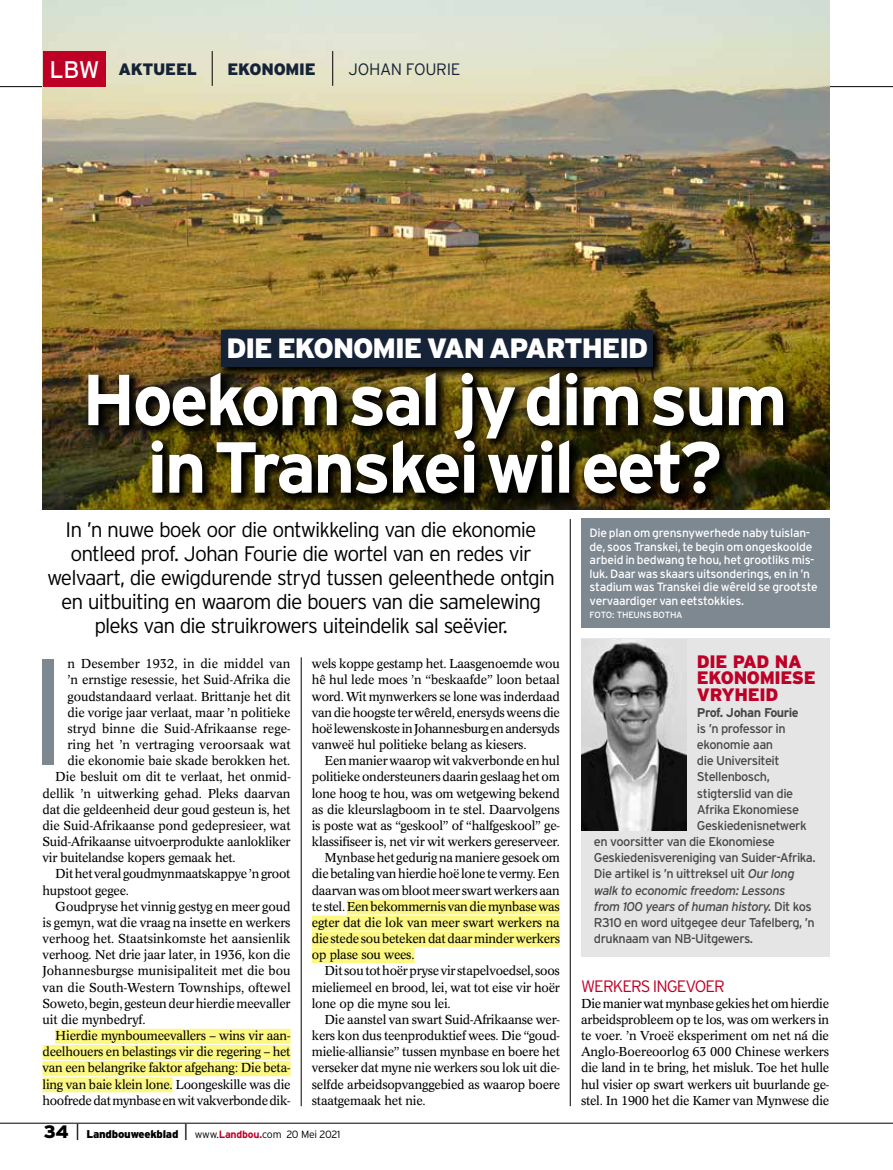
<style>
.page{position:relative;width:893px;height:1170px;background:#fff}
.page>*{position:absolute;margin:0;border:0;box-sizing:border-box;transform-origin:0 0}
.t1{font:300 151.2px "Interstate";color:#7e8891}
.t2{font:700 72px/67.5px "Interstate";letter-spacing:-.04em;color:#fff;text-align:center}
.t3{font:900 27.9px "Interstate";letter-spacing:-.035em;color:#fff}
.t4{font:300 21px/24px "Interstate";letter-spacing:-.045em;color:#000;text-align:center}
.t5{font:900 18px/16.2px "Interstate";letter-spacing:-.02em;color:#be0027}
.t6{font:900 16.5px "Interstate";letter-spacing:-.015em;color:#162337}
.t7{font:300 16.5px "Interstate";letter-spacing:-.06em;color:#be0027}
.t8{font:300 16.5px "Interstate";letter-spacing:-.02em;color:#162337}
.t9{font:12.75px/16.2px "Concorde BQ";letter-spacing:-.02em;color:#000;text-align:justify}
.t10{font:12.75px "Interstate";letter-spacing:-.035em;color:#484848}
.t11{font:12.75px "Concorde BQ";letter-spacing:.005em;color:#000}
.t12{font:12.75px "Concorde BQ";color:#000}
.t13{font:italic 12.75px "Interstate";letter-spacing:-.035em;color:#484848}
.t14{font:700 12.75px "Interstate";letter-spacing:-.04em;color:#484848}
.t15{font:12px/13.5px "Interstate";letter-spacing:-.02em;color:#fff}
.t16{font:300 10.5px "Interstate";letter-spacing:-.02em;color:#000}
.t17{font:9px "Interstate";letter-spacing:-.02em;color:#fff}
.s1{font-weight:400;font-size:24px;color:#fff}
.s2{font-weight:900;font-size:18px}
.s3{font-size:16.5px}
.s4{font-weight:900;font-size:11.25px}
.s5{font-weight:700;color:#be0027}
.s6{font-style:italic}
.s7{font-style:normal}
</style>
<div class="page">
<hr style="left:0;top:1122px;width:893px;height:1px;background:#000">
<hr style="left:0;top:86px;width:893px;height:1px;background:#000">
<img style="left:43px;top:0;width:786px;height:509px">
<div style="left:43px;top:51px;width:63px;height:35px;background:#be0027"></div>
<hr style="left:212px;top:51px;width:1px;height:35px;background:#000">
<hr style="left:332px;top:51px;width:1px;height:35px;background:#000">
<img style="left:83px;top:324px;width:713px;height:182px">
<div style="left:221px;top:329px;width:432px;height:38px;background:#162337"></div>
<div style="left:55px;top:1028px;width:236px;height:15px;background:#fcf881"></div>
<div style="left:43px;top:1044px;width:248px;height:15px;background:#fcf881"></div>
<div style="left:43px;top:1061px;width:248px;height:15px;background:#fcf881"></div>
<div style="left:43px;top:1077px;width:130px;height:15px;background:#fcf881"></div>
<hr style="left:301px;top:657px;width:1px;height:449px;background:#000">
<hr style="left:570px;top:519px;width:1px;height:587px;background:#000">
<div style="left:347px;top:899px;width:213px;height:15px;background:#fcf881"></div>
<div style="left:312px;top:915px;width:248px;height:15px;background:#fcf881"></div>
<div style="left:312px;top:931px;width:248px;height:15px;background:#fcf881"></div>
<div style="left:312px;top:947px;width:103px;height:15px;background:#fcf881"></div>
<div style="left:581px;top:518px;width:248px;height:109px;background:#7e8891"></div>
<div style="left:581px;top:638px;width:248px;height:319px;background:#e5e5e5"></div>
<img style="left:581px;top:639px;width:105px;height:191px">
<p class="t6" style="left:49px;top:60px;width:149px"><span class="s1">LBW</span> AKTUEEL</p>
<p class="t6" style="left:227px;top:60px;width:90px">EKONOMIE</p>
<p class="t8" style="left:348px;top:60px;width:114px">JOHAN FOURIE</p>
<h3 class="t3" style="left:226px;top:331px;width:424px">DIE EKONOMIE VAN APARTHEID</h3>
<h2 class="t2" style="left:82px;top:365px;width:707px">Hoekom sal jy dim sum in Transkei wil eet?</h2>
<p class="t4" style="left:47px;top:517px;width:510px">In ’n nuwe boek oor die ontwikkeling van die ekonomie ontleed prof. Johan Fourie die wortel van en redes vir welvaart, die ewigdurende stryd tussen geleenthede ontgin en uitbuiting en waarom die bouers van die samelewing pleks van die struikrowers uiteindelik sal seëvier.</p>
<h1 class="t1" style="left:28px;top:620px;width:43px">I</h1>
<p class="t11" style="left:67px;top:656px;width:225px">n Desember 1932, in die middel van</p>
<p class="t12" style="left:67px;top:672px;width:225px">’n ernstige resessie, het Suid-Afrika die</p>
<p class="t9" style="left:67px;top:688px;width:225px">goudstandaard verlaat. Brittanje het dit</p>
<p class="t9" style="left:67px;top:704px;width:225px">die vorige jaar verlaat, maar ’n politieke</p>
<p class="t11" style="left:67px;top:721px;width:225px">stryd binne die Suid-Afrikaanse rege-</p>
<p class="t11" style="left:67px;top:737px;width:225px">ring het ’n vertraging veroorsaak wat</p>
<p class="t9" style="left:67px;top:752px;width:224px">die ekonomie baie skade berokken het.</p>
<p class="t9" style="left:55px;top:769px;width:237px">Die besluit om dit te verlaat, het onmid-</p>
<p class="t9" style="left:43px;top:785px;width:250px">dellik ’n uitwerking gehad. Pleks daarvan</p>
<p class="t9" style="left:43px;top:801px;width:250px">dat die geldeenheid deur goud gesteun is, het</p>
<p class="t9" style="left:43px;top:817px;width:250px">die Suid-Afrikaanse pond gedepresieer, wat</p>
<p class="t9" style="left:43px;top:833px;width:250px">Suid-Afrikaanse uitvoerprodukte aanlokliker</p>
<p class="t9" style="left:43px;top:849px;width:195px">vir buitelandse kopers gemaak het.</p>
<p class="t9" style="left:55px;top:866px;width:237px">Dit het veral goudmynmaatskappye ’n groot</p>
<p class="t9" style="left:43px;top:882px;width:88px">hupstoot gegee.</p>
<p class="t9" style="left:55px;top:898px;width:237px">Goudpryse het vinnig gestyg en meer goud</p>
<p class="t9" style="left:43px;top:914px;width:250px">is gemyn, wat die vraag na insette en werkers</p>
<p class="t12" style="left:43px;top:931px;width:250px">verhoog het. Staatsinkomste het aansienlik</p>
<p class="t9" style="left:43px;top:946px;width:250px">verhoog. Net drie jaar later, in 1936, kon die</p>
<p class="t11" style="left:43px;top:963px;width:250px">Johannesburgse munisipaliteit met die bou</p>
<p class="t11" style="left:43px;top:979px;width:250px">van die South-Western Townships, oftewel</p>
<p class="t9" style="left:43px;top:995px;width:250px">Soweto, begin, gesteun deur hierdie meevaller</p>
<p class="t9" style="left:43px;top:1011px;width:105px">uit die mynbedryf.</p>
<p class="t9" style="left:55px;top:1027px;width:237px">Hierdie mynboumeevallers – wins vir aan-</p>
<p class="t9" style="left:43px;top:1043px;width:250px">deelhouers en belastings vir die regering – het</p>
<p class="t9" style="left:43px;top:1059px;width:250px">van een belangrike faktor afgehang: Die beta-</p>
<p class="t9" style="left:43px;top:1076px;width:250px">ling van baie klein lone. Loongeskille was die</p>
<p class="t9" style="left:43px;top:1092px;width:249px">hoofrede dat mynbase en wit vakverbonde dik-</p>
<p class="t9" style="left:312px;top:656px;width:250px">wels koppe gestamp het. Laasgenoemde wou hê hul lede moes ’n “beskaafde” loon betaal word. Wit mynwerkers se lone was inderdaad van die hoogste ter wêreld, enersyds weens die hoë lewenskoste in Johannesburg en andersyds vanweë hul politieke belang as kiesers.</p>
<p class="t9" style="left:325px;top:752px;width:237px">Een manier waarop wit vakverbonde en hul</p>
<p class="t9" style="left:312px;top:769px;width:250px">politieke ondersteuners daarin geslaag het om</p>
<p class="t9" style="left:312px;top:785px;width:250px">lone hoog te hou, was om wetgewing bekend</p>
<p class="t9" style="left:312px;top:801px;width:250px">as die kleurslagboom in te stel. Daarvolgens</p>
<p class="t9" style="left:312px;top:817px;width:250px">is poste wat as “geskool” of “halfgeskool” ge-</p>
<p class="t9" style="left:312px;top:833px;width:250px">klassifiseer is, net vir wit werkers gereserveer.</p>
<p class="t9" style="left:325px;top:849px;width:237px">Mynbase het gedurig na maniere gesoek om</p>
<p class="t9" style="left:312px;top:866px;width:249px">die betaling van hierdie hoë lone te vermy. Een</p>
<p class="t9" style="left:312px;top:882px;width:249px">daarvan was om bloot meer swart werkers aan</p>
<p class="t9" style="left:312px;top:898px;width:249px">te stel. Een bekommernis van die mynbase was</p>
<p class="t9" style="left:312px;top:914px;width:250px">egter dat die lok van meer swart werkers na</p>
<p class="t9" style="left:312px;top:930px;width:250px">die stede sou beteken dat daar minder werkers</p>
<p class="t9" style="left:312px;top:946px;width:104px">op plase sou wees.</p>
<p class="t9" style="left:325px;top:962px;width:237px">Dit sou tot hoër pryse vir stapelvoedsel, soos</p>
<p class="t9" style="left:312px;top:979px;width:250px">mieliemeel en brood, lei, wat tot eise vir hoër</p>
<p class="t9" style="left:312px;top:995px;width:140px">lone op die myne sou lei.</p>
<p class="t9" style="left:325px;top:1011px;width:237px">Die aanstel van swart Suid-Afrikaanse wer-</p>
<p class="t9" style="left:312px;top:1027px;width:250px">kers kon dus teenproduktief wees. Die “goud-</p>
<p class="t9" style="left:312px;top:1043px;width:250px">mielie-alliansie” tussen mynbase en boere het</p>
<p class="t9" style="left:312px;top:1059px;width:250px">verseker dat myne nie werkers sou lok uit die-</p>
<p class="t9" style="left:312px;top:1076px;width:250px">selfde arbeidsopvanggebied as waarop boere</p>
<p class="t9" style="left:312px;top:1092px;width:115px">staatgemaak het nie.</p>
<p class="t16" style="left:43px;top:1128px;width:299px"><span class="s2">34</span> <span class="s3">|</span> <span class="s4">Landbouweekblad</span> <span class="s3">|</span> www.<span class="s5">Landbou.</span>com 20 Mei 2021</p>
<p class="t15" style="left:590px;top:526px;width:230px">Die plan om grensnywerhede naby tuislan&shy;de, soos Transkei, te begin om ongeskoolde arbeid in bedwang te hou, het grootliks mis&shy;luk. Daar was skaars uitsonderings, en in ’n stadium was Transkei die wêreld se grootste vervaardiger van eetstokkies.</p>
<p class="t17" style="left:590px;top:609px;width:94px">FOTO: THEUNS BOTHA</p>
<h3 class="t5" style="left:697px;top:653px;width:120px">DIE PAD NA<br>EKONOMIESE<br>VRYHEID</h3>
<p class="t14" style="left:697px;top:704px;width:103px">Prof. Johan Fourie</p>
<p class="t10" style="left:697px;top:720px;width:90px">is ’n professor in</p>
<p class="t10" style="left:697px;top:736px;width:78px">ekonomie aan</p>
<p class="t10" style="left:697px;top:753px;width:84px">die Universiteit</p>
<p class="t10" style="left:697px;top:769px;width:74px">Stellenbosch,</p>
<p class="t10" style="left:697px;top:785px;width:98px">stigterslid van die</p>
<p class="t10" style="left:697px;top:801px;width:104px">Afrika Ekonomiese</p>
<p class="t10" style="left:697px;top:817px;width:111px">Geskiedenisnetwerk</p>
<p class="t10" style="left:594px;top:833px;width:182px">en voorsitter van die Ekonomiese</p>
<p class="t10" style="left:594px;top:850px;width:223px">Geskiedenisvereniging van Suider-Afrika.</p>
<p class="t10" style="left:594px;top:866px;width:202px">Die artikel is ’n uittreksel uit <span class="s6">Our long</span></p>
<p class="t13" style="left:594px;top:882px;width:193px">walk to economic freedom: Lessons</p>
<p class="t13" style="left:594px;top:898px;width:219px">from 100 years of human history. <span class="s7">Dit kos</span></p>
<p class="t10" style="left:594px;top:914px;width:222px">R310 en word uitgegee deur Tafelberg, ’n</p>
<p class="t10" style="left:594px;top:930px;width:161px">druknaam van NB-Uitgewers.</p>
<p class="t7" style="left:581px;top:975px;width:145px">WERKERS INGEVOER</p>
<p class="t9" style="left:581px;top:995px;width:250px">Die manier wat mynbase gekies het om hierdie arbeidsprobleem op te los, was om werkers in te voer. ’n Vroeë eksperiment om net ná die Anglo-Boereoorlog 63 000 Chinese werkers die land in te bring, het misluk. Toe het hulle hul visier op swart werkers uit buurlande ge&shy;stel. In 1900 het die Kamer van Mynwese die</p>
</div>
